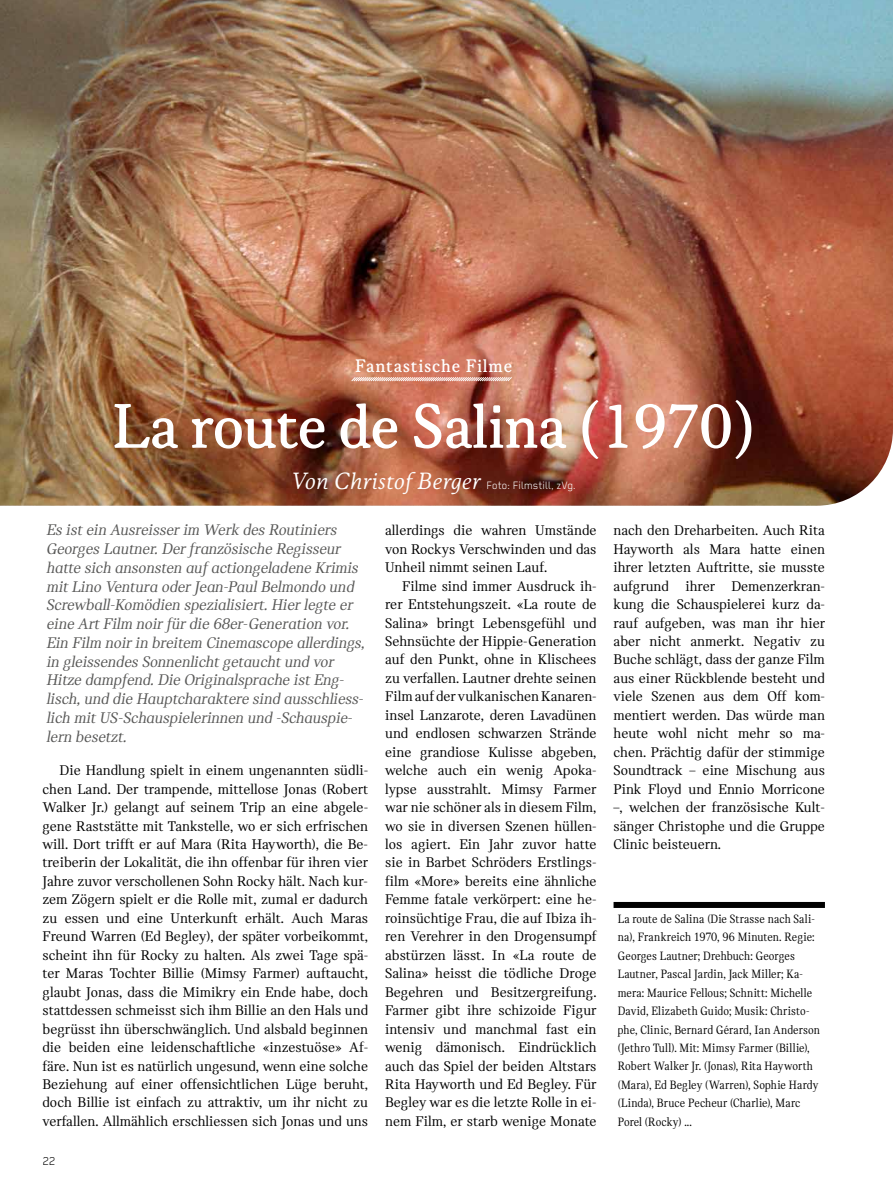
<style>
.page{position:relative;width:893px;height:1191px;background:#fff}
.page>*{position:absolute;margin:0;border:0;box-sizing:border-box;transform-origin:0 0}
.t1{font:67.5px "Korpus B";letter-spacing:-.015em;color:#fff}
.t2{font:19.5px "Korpus B";letter-spacing:.04em;color:#fff}
.t3{font:italic 16.5px/18.8px "Catalog";letter-spacing:-.01em;color:#575756}
.t4{font:15px/18.5px "Catalog";color:#000;text-align:justify}
.t5{font:12.9px/18.5px "Catalog";letter-spacing:.01em;color:#000;scale:.9 1}
.t6{font:300 12.75px "Regular";color:#000}
.t7{font:300 12px "Regular";letter-spacing:.01em;color:#fff}
.s1{font-family:"Korpus A10";font-weight:400;font-size:25.5px}
</style>
<div class="page">
<img style="left:0;top:0;width:893px;height:506px">
<svg style="left:351px;top:376px;width:162px;height:6px"></svg>
<div style="left:613px;top:902px;width:212px;height:6px;background:#000"></div>
<h2 class="t2" style="left:355px;top:354px;width:158px">Fantastische Filme</h2>
<h1 class="t1" style="left:112px;top:388px;width:645px">La route de Salina (1970)</h1>
<p class="t7" style="left:292px;top:478px;width:285px"><span class="s1">Von Christof Berger</span> Foto: Filmstill, zVg.</p>
<p class="t3" style="left:47px;top:520px;width:320px">Es ist ein Ausreisser im Werk des Routiniers Georges Lautner. Der französische Regisseur hatte sich ansonsten auf actiongeladene Krimis mit Lino Ventura oder Jean-Paul Belmondo und Screwball-Komödien spezialisiert. Hier legte er eine Art Film noir für die 68er-Generation vor.<br>Ein Film noir in breitem Cinemascope allerdings, in gleissendes Sonnenlicht getaucht und vor Hitze dampfend. Die Originalsprache ist Eng&shy;lisch, und die Hauptcharaktere sind ausschliess&shy;lich mit US-Schauspielerinnen und -Schauspie&shy;lern besetzt.</p>
<p class="t4" style="left:43px;top:761px;width:327px;text-indent:17px">Die Handlung spielt in einem ungenannten südli&shy;chen Land. Der trampende, mittellose Jonas (Robert Walker Jr.) gelangt auf seinem Trip an eine abgele&shy;gene Raststätte mit Tankstelle, wo er sich erfrischen will. Dort trifft er auf Mara (Rita Hayworth), die Be&shy;treiberin der Lokalität, die ihn offenbar für ihren vier Jahre zuvor verschollenen Sohn Rocky hält. Nach kur&shy;zem Zögern spielt er die Rolle mit, zumal er dadurch zu essen und eine Unterkunft erhält. Auch Maras Freund Warren (Ed Begley), der später vorbeikommt, scheint ihn für Rocky zu halten. Als zwei Tage spä&shy;ter Maras Tochter Billie (Mimsy Farmer) auftaucht, glaubt Jonas, dass die Mimikry ein Ende habe, doch stattdessen schmeisst sich ihm Billie an den Hals und begrüsst ihn überschwänglich. Und alsbald beginnen die beiden eine leidenschaftliche «inzestuöse» Af&shy;färe. Nun ist es natürlich ungesund, wenn eine solche Beziehung auf einer offensichtlichen Lüge beruht, doch Billie ist einfach zu attraktiv, um ihr nicht zu verfallen. Allmählich erschliessen sich Jonas und uns</p>
<p class="t4" style="left:385px;top:521px;width:213px">allerdings die wahren Umstände von Rockys Verschwinden und das Unheil nimmt seinen Lauf.</p>
<p class="t4" style="left:385px;top:576px;width:213px;text-indent:17px">Filme sind immer Ausdruck ih&shy;rer Entstehungszeit. «La route de Salina» bringt Lebensgefühl und Sehnsüchte der Hippie-Generation auf den Punkt, ohne in Klischees zu verfallen. Lautner drehte seinen Film auf der vulkanischen Kanaren&shy;insel Lanzarote, deren Lavadünen und endlosen schwarzen Strände eine grandiose Kulisse abgeben, welche auch ein wenig Apoka&shy;lypse ausstrahlt. Mimsy Farmer war nie schöner als in diesem Film, wo sie in diversen Szenen hüllen&shy;los agiert. Ein Jahr zuvor hatte sie in Barbet Schröders Erstlings&shy;film «More» bereits eine ähnliche Femme fatale verkörpert: eine he&shy;roinsüchtige Frau, die auf Ibiza ih&shy;ren Verehrer in den Drogensumpf abstürzen lässt. In «La route de Salina» heisst die tödliche Droge Begehren und Besitzergreifung.<br>Farmer gibt ihre schizoide Figur intensiv und manchmal fast ein wenig dämonisch. Eindrücklich auch das Spiel der beiden Altstars Rita Hayworth und Ed Begley. Für Begley war es die letzte Rolle in ei&shy;nem Film, er starb wenige Monate</p>
<p class="t4" style="left:613px;top:521px;width:213px">nach den Dreharbeiten. Auch Rita Hayworth als Mara hatte einen ihrer letzten Auftritte, sie musste aufgrund ihrer Demenzerkran&shy;kung die Schauspielerei kurz da&shy;rauf aufgeben, was man ihr hier aber nicht anmerkt. Negativ zu Buche schlägt, dass der ganze Film aus einer Rückblende besteht und viele Szenen aus dem Off kom&shy;mentiert werden. Das würde man heute wohl nicht mehr so ma&shy;chen. Prächtig dafür der stimmige Soundtrack – eine Mischung aus Pink Floyd und Ennio Morricone –, welchen der französische Kult&shy;sänger Christophe und die Gruppe Clinic beisteuern.</p>
<p class="t5" style="left:618px;top:909px;width:226px">La route de Salina (Die Strasse nach Sali&shy;na), Frankreich 1970, 96 Minuten. Regie:<br>Georges Lautner; Drehbuch: Georges Lautner, Pascal Jardin, Jack Miller; Ka&shy;mera: Maurice Fellous; Schnitt: Michelle David, Elizabeth Guido; Musik: Christo&shy;phe, Clinic, Bernard Gérard, Ian Anderson (Jethro Tull). Mit: Mimsy Farmer (Billie), Robert Walker Jr. (Jonas), Rita Hayworth (Mara), Ed Begley (Warren), Sophie Hardy (Linda), Bruce Pecheur (Charlie), Marc Porel (Rocky) ...</p>
<p class="t6" style="left:43px;top:1153px;width:14px">22</p>
</div>
